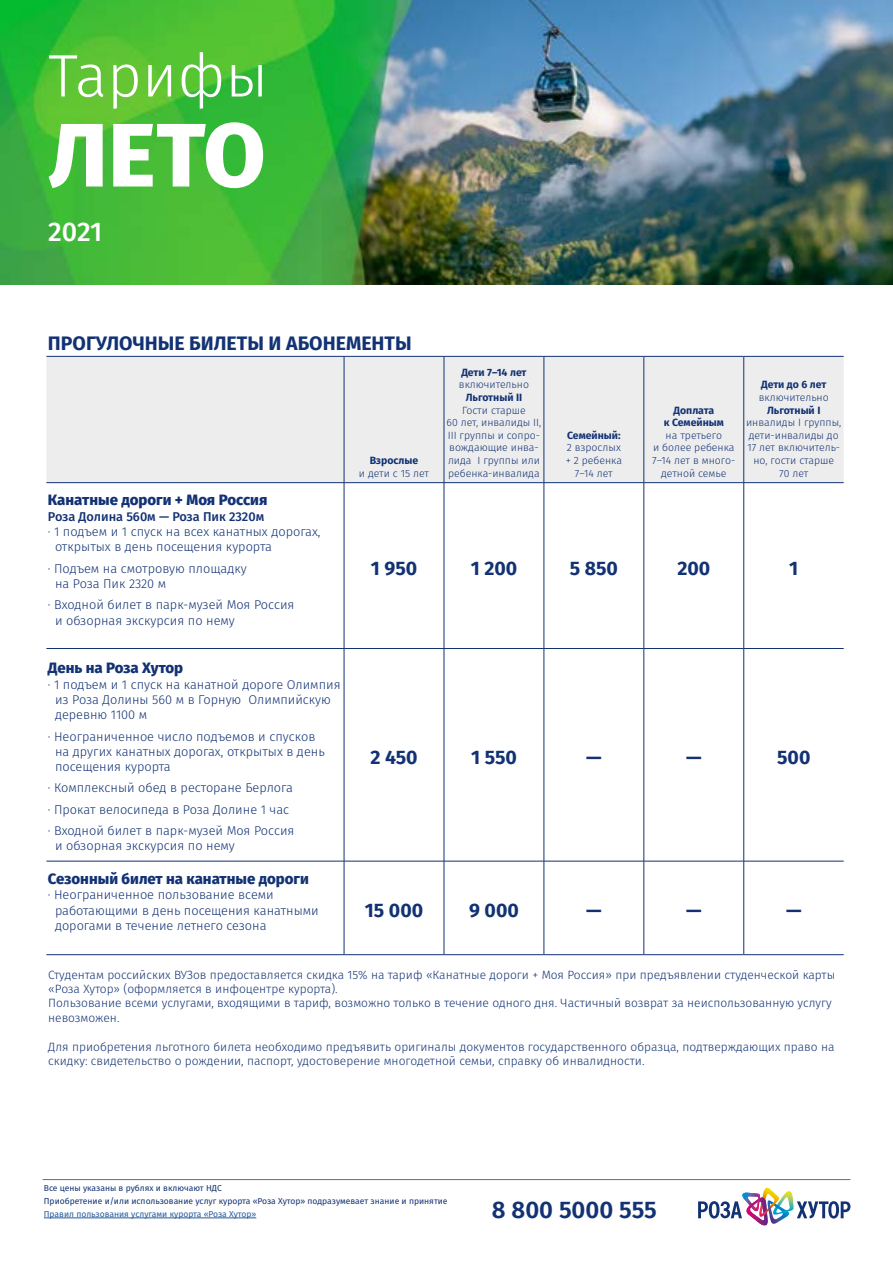
<style>
.page{position:relative;width:893px;height:1263px;background:#fff}
.page>*{position:absolute;margin:0;border:0;box-sizing:border-box;transform-origin:0 0}
.t1{font:800 90px "Fira Sans";color:#fff}
.t2{font:300 60px "Fira Sans";color:#fff}
.t3{font:500 27px "Fira Sans";color:#fff}
.t4{font:600 24px "Fira Sans";color:#123274}
.t5{font:700 19.5px "Fira Sans";color:#123274}
.t6{font:800 15px "Fira Sans";color:#123274}
.t7{font:300 12.75px/15.3px "Fira Sans";color:#123274}
.t8{font:500 12.75px "Fira Sans";color:#123274}
.t9{font:300 12px/14.4px "Fira Sans";color:#123274}
.t10{font:300 10.5px/12.6px "Fira Sans";color:#123274;text-align:center}
.t11{font:700 10.5px/12.6px "Fira Sans";color:#123274;text-align:center}
.t12{font:8.55px/12.8px "Fira Sans";color:#123274}
.t13{font:8.55px "Fira Sans";color:#275b9b}
</style>
<div class="page">
<div style="left:46px;top:357px;width:798px;height:125px;background:#ededed"></div>
<hr style="left:344px;top:357px;width:1px;height:125px;background:#123274">
<hr style="left:444px;top:357px;width:1px;height:125px;background:#123274">
<hr style="left:544px;top:357px;width:1px;height:125px;background:#123274">
<hr style="left:644px;top:357px;width:1px;height:125px;background:#123274">
<hr style="left:743px;top:357px;width:1px;height:125px;background:#123274">
<hr style="left:344px;top:483px;width:1px;height:165px;background:#123274">
<hr style="left:444px;top:483px;width:1px;height:165px;background:#123274">
<hr style="left:544px;top:483px;width:1px;height:165px;background:#123274">
<hr style="left:644px;top:483px;width:1px;height:165px;background:#123274">
<hr style="left:743px;top:483px;width:1px;height:165px;background:#123274">
<hr style="left:344px;top:649px;width:1px;height:212px;background:#123274">
<hr style="left:444px;top:649px;width:1px;height:212px;background:#123274">
<hr style="left:544px;top:649px;width:1px;height:212px;background:#123274">
<hr style="left:644px;top:649px;width:1px;height:212px;background:#123274">
<hr style="left:743px;top:649px;width:1px;height:212px;background:#123274">
<hr style="left:344px;top:861px;width:1px;height:93px;background:#123274">
<hr style="left:444px;top:861px;width:1px;height:93px;background:#123274">
<hr style="left:544px;top:861px;width:1px;height:93px;background:#123274">
<hr style="left:644px;top:861px;width:1px;height:93px;background:#123274">
<hr style="left:743px;top:861px;width:1px;height:93px;background:#123274">
<hr style="left:46px;top:482px;width:298px;height:1px;background:#123274">
<hr style="left:344px;top:482px;width:100px;height:1px;background:#123274">
<hr style="left:444px;top:482px;width:100px;height:1px;background:#123274">
<hr style="left:544px;top:482px;width:100px;height:1px;background:#123274">
<hr style="left:644px;top:482px;width:100px;height:1px;background:#123274">
<hr style="left:744px;top:482px;width:100px;height:1px;background:#123274">
<hr style="left:46px;top:648px;width:298px;height:1px;background:#123274">
<hr style="left:344px;top:648px;width:100px;height:1px;background:#123274">
<hr style="left:444px;top:648px;width:100px;height:1px;background:#123274">
<hr style="left:544px;top:648px;width:100px;height:1px;background:#123274">
<hr style="left:644px;top:648px;width:100px;height:1px;background:#123274">
<hr style="left:744px;top:648px;width:100px;height:1px;background:#123274">
<hr style="left:46px;top:861px;width:298px;height:1px;background:#123274">
<hr style="left:344px;top:861px;width:100px;height:1px;background:#123274">
<hr style="left:444px;top:861px;width:100px;height:1px;background:#123274">
<hr style="left:544px;top:861px;width:100px;height:1px;background:#123274">
<hr style="left:644px;top:861px;width:100px;height:1px;background:#123274">
<hr style="left:744px;top:861px;width:100px;height:1px;background:#123274">
<hr style="left:46px;top:954px;width:298px;height:1px;background:#123274">
<hr style="left:344px;top:954px;width:100px;height:1px;background:#123274">
<hr style="left:444px;top:954px;width:100px;height:1px;background:#123274">
<hr style="left:544px;top:954px;width:100px;height:1px;background:#123274">
<hr style="left:644px;top:954px;width:100px;height:1px;background:#123274">
<hr style="left:744px;top:954px;width:100px;height:1px;background:#123274">
<hr style="left:46px;top:356px;width:298px;height:1px;background:#123274">
<hr style="left:344px;top:356px;width:100px;height:1px;background:#123274">
<hr style="left:444px;top:356px;width:100px;height:1px;background:#123274">
<hr style="left:544px;top:356px;width:100px;height:1px;background:#123274">
<hr style="left:644px;top:356px;width:100px;height:1px;background:#123274">
<hr style="left:744px;top:356px;width:100px;height:1px;background:#123274">
<img style="left:0;top:0;width:893px;height:285px">
<hr style="left:44px;top:1217px;width:212px;height:1px;background:#275b9b">
<img style="left:698px;top:1188px;width:152px;height:37px">
<hr style="left:43px;top:1179px;width:807px;height:1px;background:#6972a7">
<h2 class="t2" style="left:48px;top:33px;width:221px">Тарифы</h2>
<h1 class="t1" style="left:49px;top:77px;width:218px">ЛЕТО</h1>
<h3 class="t3" style="left:48px;top:210px;width:56px">2021</h3>
<h3 class="t5" style="left:48px;top:327px;width:365px">ПРОГУЛОЧНЫЕ БИЛЕТЫ И АБОНЕМЕНТЫ</h3>
<p class="t11" style="left:370px;top:453px;width:50px">Взрослые</p>
<p class="t10" style="left:359px;top:467px;width:72px">и дети с 15 лет</p>
<p class="t11" style="left:461px;top:365px;width:67px">Дети 7–14 лет</p>
<p class="t10" style="left:459px;top:378px;width:72px">включительно</p>
<p class="t11" style="left:466px;top:390px;width:58px">Льготный II</p>
<p class="t10" style="left:447px;top:404px;width:96px">Гости старше<br>60 лет, инвалиды II,<br>III группы и сопро&shy;вождающие инва&shy;лида I группы или ребенка-инвалида</p>
<p class="t11" style="left:567px;top:428px;width:55px">Семейный:</p>
<p class="t10" style="left:566px;top:441px;width:58px">2 взрослых + 2 ребенка<br>7–14 лет</p>
<p class="t11" style="left:664px;top:403px;width:62px">Доплата<br>к Семейным</p>
<p class="t10" style="left:652px;top:429px;width:85px">на третьего<br>и более ребенка<br>7–14 лет в много&shy;детной семье</p>
<p class="t11" style="left:761px;top:378px;width:67px">Дети до 6 лет</p>
<p class="t10" style="left:759px;top:391px;width:72px">включительно</p>
<p class="t11" style="left:767px;top:403px;width:55px">Льготный I</p>
<p class="t10" style="left:746px;top:416px;width:97px">инвалиды I группы, дети-инвалиды до<br>17 лет включитель&shy;но, гости старше<br>70 лет</p>
<p class="t6" style="left:48px;top:487px;width:221px">Канатные дороги + Моя Россия</p>
<p class="t8" style="left:48px;top:506px;width:218px">Роза Долина 560м — Роза Пик 2320м</p>
<p class="t7" style="left:55px;top:524px;width:267px;text-indent:-7px">· 1 подъем и 1 спуск на всех канатных дорогах, открытых в день посещения курорта</p>
<p class="t7" style="left:55px;top:560px;width:193px;text-indent:-7px">· Подъем на смотровую площадку на Роза Пик 2320 м</p>
<p class="t7" style="left:55px;top:597px;width:241px;text-indent:-7px">· Входной билет в парк-музей Моя Россия и обзорная экскурсия по нему</p>
<p class="t6" style="left:48px;top:655px;width:137px">День на Роза Хутор</p>
<p class="t7" style="left:55px;top:676px;width:287px;text-indent:-7px">· 1 подъем и 1 спуск на канатной дороге Олимпия из Роза Долины 560 м в Горную Олимпийскую деревню 1100 м</p>
<p class="t7" style="left:55px;top:728px;width:271px;text-indent:-7px">· Неограниченное число подъемов и спусков на других канатных дорогах, открытых в день посещения курорта</p>
<p class="t7" style="left:48px;top:777px;width:248px;line-height:21.3px">· Комплексный обед в ресторане Берлога · Прокат велосипеда в Роза Долине 1 час · Входной билет в парк-музей Моя Россия</p>
<p class="t7" style="left:55px;top:838px;width:181px">и обзорная экскурсия по нему</p>
<p class="t6" style="left:48px;top:866px;width:263px">Сезонный билет на канатные дороги</p>
<p class="t7" style="left:55px;top:887px;width:265px;text-indent:-7px">· Неограниченное пользование всеми работающими в день посещения канатными дорогами в течение летнего сезона</p>
<h3 class="t5" style="left:371px;top:551px;width:48px">1 950</h3>
<h3 class="t5" style="left:471px;top:551px;width:48px">1 200</h3>
<h3 class="t5" style="left:570px;top:551px;width:50px">5 850</h3>
<h3 class="t5" style="left:677px;top:551px;width:34px">200</h3>
<h3 class="t5" style="left:789px;top:551px;width:11px">1</h3>
<h3 class="t5" style="left:370px;top:741px;width:49px">2 450</h3>
<h3 class="t5" style="left:471px;top:741px;width:47px">1 550</h3>
<h3 class="t5" style="left:586px;top:741px;width:17px">—</h3>
<h3 class="t5" style="left:686px;top:741px;width:17px">—</h3>
<h3 class="t5" style="left:777px;top:741px;width:35px">500</h3>
<h3 class="t5" style="left:365px;top:894px;width:60px">15 000</h3>
<h3 class="t5" style="left:469px;top:894px;width:51px">9 000</h3>
<h3 class="t5" style="left:586px;top:894px;width:17px">—</h3>
<h3 class="t5" style="left:686px;top:894px;width:17px">—</h3>
<h3 class="t5" style="left:786px;top:894px;width:17px">—</h3>
<p class="t9" style="left:48px;top:967px;width:789px">Студентам российских ВУЗов предоставляется скидка 15% на тариф «Канатные дороги + Моя Россия» при предъявлении студенческой карты «Роза Хутор» (оформляется в инфоцентре курорта).<br>Пользование всеми услугами, входящими в тариф, возможно только в течение одного дня. Частичный возврат за неиспользованную услугу невозможен.</p>
<p class="t9" style="left:48px;top:1039px;width:788px">Для приобретения льготного билета необходимо предъявить оригиналы документов государственного образца, подтверждающих право на скидку: свидетельство о рождении, паспорт, удостоверение многодетной семьи, справку об инвалидности.</p>
<p class="t12" style="left:44px;top:1182px;width:405px">Все цены указаны в рублях и включают НДС<br>Приобретение и/или использование услуг курорта «Роза Хутор» подразумевает знание и принятие</p>
<p class="t13" style="left:44px;top:1207px;width:214px">Правил пользования услугами курорта «Роза Хутор»</p>
<h3 class="t4" style="left:492px;top:1190px;width:166px">8 800 5000 555</h3>
</div>
